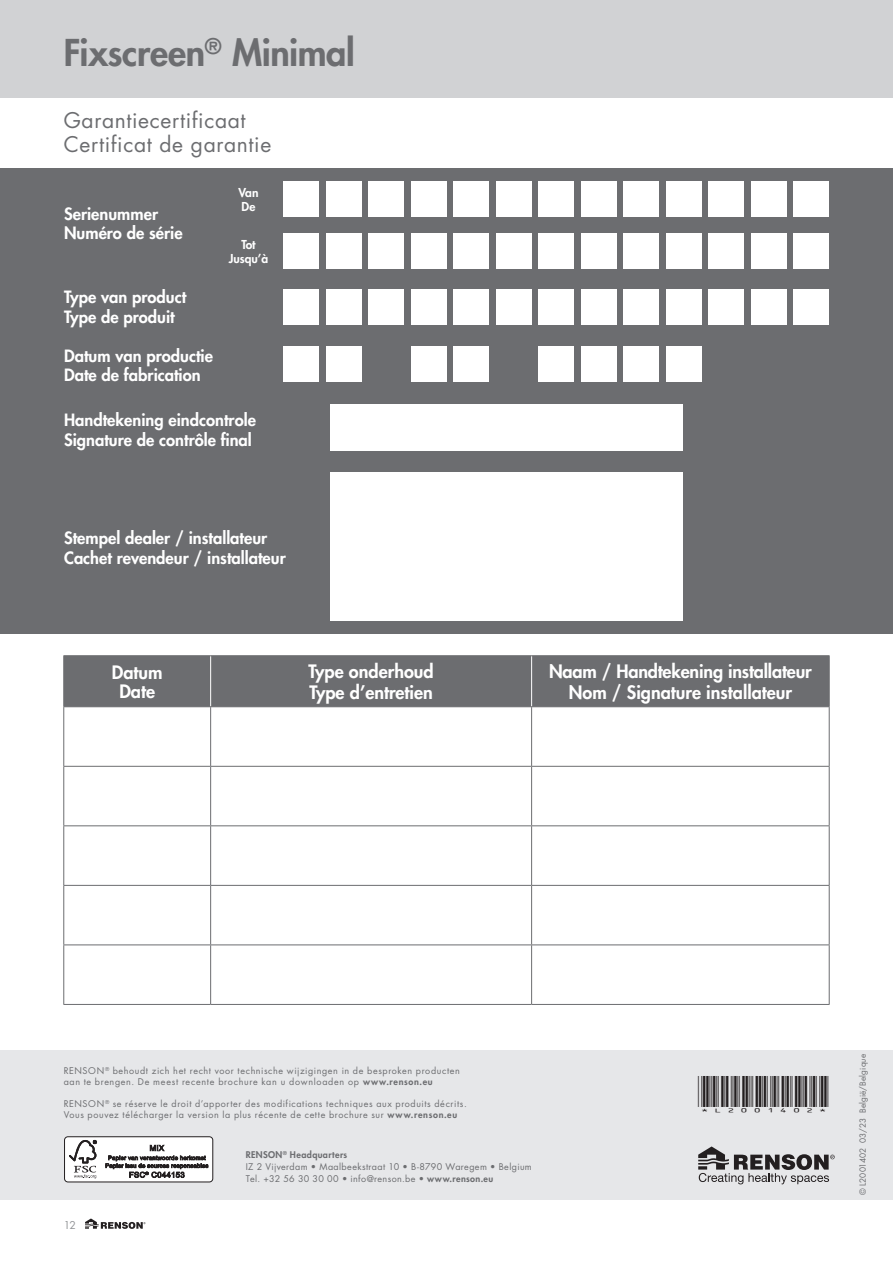
<style>
.page{position:relative;width:893px;height:1263px;background:#fff}
.page>*{position:absolute;margin:0;border:0;box-sizing:border-box;transform-origin:0 0}
.t1{font:800 36px "Futura Std";letter-spacing:-.01em;color:#6c6d70}
.T1{font:21px "Futura Std";letter-spacing:.03em;color:#6c6d70}
.t2{font:800 18px "Futura Std";color:#fff}
.t3{font:800 16.5px "Futura Std";color:#fff}
.t4{font:800 12px "Futura Std";color:#fff}
.t5{font:10.5px "Futura Std";color:#939598}
.t6{font:10.2px "ID Automation HC39 M";color:#231f20;scale:1.33 1}
.t7{font:9px/10.8px "Futura Std";letter-spacing:.065em;color:#6c6d70}
.t8{font:9px "Futura Std";letter-spacing:.04em;color:#6c6d70}
.t9{font:9px "Futura Std";letter-spacing:.035em;color:#6c6d70}
.t10{font:800 9px "Futura Std";letter-spacing:.04em;color:#6c6d70}
.t11{font:8.25px "Futura Std";letter-spacing:.015em;color:#6c6d70}
.s1{font-weight:800}
</style>
<div class="page">
<div style="left:0;top:0;width:893px;height:98px;background:#d1d2d4"></div>
<svg style="left:85px;top:1218px;width:60px;height:11px"></svg>
<div style="left:0;top:168px;width:893px;height:465px;background:#6c6d70"></div>
<div style="left:330px;top:404px;width:353px;height:47px;background:#fff"></div>
<div style="left:330px;top:472px;width:353px;height:149px;background:#fff"></div>
<div style="left:283px;top:346px;width:36px;height:35px;background:#fff"></div>
<div style="left:326px;top:346px;width:35px;height:35px;background:#fff"></div>
<div style="left:411px;top:346px;width:35px;height:35px;background:#fff"></div>
<div style="left:453px;top:346px;width:36px;height:35px;background:#fff"></div>
<div style="left:538px;top:346px;width:36px;height:35px;background:#fff"></div>
<div style="left:581px;top:346px;width:35px;height:35px;background:#fff"></div>
<div style="left:624px;top:346px;width:35px;height:35px;background:#fff"></div>
<div style="left:666px;top:346px;width:35px;height:35px;background:#fff"></div>
<div style="left:326px;top:181px;width:35px;height:35px;background:#fff"></div>
<div style="left:368px;top:181px;width:36px;height:35px;background:#fff"></div>
<div style="left:411px;top:181px;width:35px;height:35px;background:#fff"></div>
<div style="left:453px;top:181px;width:36px;height:35px;background:#fff"></div>
<div style="left:496px;top:181px;width:35px;height:35px;background:#fff"></div>
<div style="left:538px;top:181px;width:36px;height:35px;background:#fff"></div>
<div style="left:581px;top:181px;width:35px;height:35px;background:#fff"></div>
<div style="left:624px;top:181px;width:35px;height:35px;background:#fff"></div>
<div style="left:666px;top:181px;width:35px;height:35px;background:#fff"></div>
<div style="left:709px;top:181px;width:35px;height:35px;background:#fff"></div>
<div style="left:751px;top:181px;width:35px;height:35px;background:#fff"></div>
<div style="left:794px;top:181px;width:35px;height:35px;background:#fff"></div>
<div style="left:283px;top:181px;width:36px;height:35px;background:#fff"></div>
<div style="left:326px;top:233px;width:35px;height:36px;background:#fff"></div>
<div style="left:368px;top:233px;width:36px;height:36px;background:#fff"></div>
<div style="left:411px;top:233px;width:35px;height:36px;background:#fff"></div>
<div style="left:453px;top:233px;width:36px;height:36px;background:#fff"></div>
<div style="left:496px;top:233px;width:35px;height:36px;background:#fff"></div>
<div style="left:538px;top:233px;width:36px;height:36px;background:#fff"></div>
<div style="left:581px;top:233px;width:35px;height:36px;background:#fff"></div>
<div style="left:624px;top:233px;width:35px;height:36px;background:#fff"></div>
<div style="left:666px;top:233px;width:35px;height:36px;background:#fff"></div>
<div style="left:709px;top:233px;width:35px;height:36px;background:#fff"></div>
<div style="left:751px;top:233px;width:35px;height:36px;background:#fff"></div>
<div style="left:794px;top:233px;width:35px;height:36px;background:#fff"></div>
<div style="left:283px;top:233px;width:36px;height:36px;background:#fff"></div>
<div style="left:326px;top:290px;width:35px;height:35px;background:#fff"></div>
<div style="left:368px;top:290px;width:36px;height:35px;background:#fff"></div>
<div style="left:411px;top:290px;width:35px;height:35px;background:#fff"></div>
<div style="left:453px;top:290px;width:36px;height:35px;background:#fff"></div>
<div style="left:496px;top:290px;width:35px;height:35px;background:#fff"></div>
<div style="left:538px;top:290px;width:36px;height:35px;background:#fff"></div>
<div style="left:581px;top:290px;width:35px;height:35px;background:#fff"></div>
<div style="left:624px;top:290px;width:35px;height:35px;background:#fff"></div>
<div style="left:666px;top:290px;width:35px;height:35px;background:#fff"></div>
<div style="left:709px;top:290px;width:35px;height:35px;background:#fff"></div>
<div style="left:751px;top:290px;width:35px;height:35px;background:#fff"></div>
<div style="left:794px;top:290px;width:35px;height:35px;background:#fff"></div>
<div style="left:283px;top:290px;width:36px;height:35px;background:#fff"></div>
<div style="left:64px;top:656px;width:765px;height:50px;background:#6c6d70"></div>
<hr style="left:210px;top:656px;width:1px;height:50px;background:#fff">
<hr style="left:531px;top:656px;width:1px;height:50px;background:#fff">
<hr style="left:63px;top:655px;width:148px;height:1px;background:#6c6d70">
<hr style="left:63px;top:656px;width:1px;height:50px;background:#6c6d70">
<hr style="left:211px;top:655px;width:321px;height:1px;background:#6c6d70">
<hr style="left:532px;top:655px;width:298px;height:1px;background:#6c6d70">
<hr style="left:829px;top:656px;width:1px;height:50px;background:#6c6d70">
<hr style="left:63px;top:706px;width:148px;height:1px;background:#6c6d70">
<hr style="left:63px;top:707px;width:1px;height:59px;background:#6c6d70">
<hr style="left:211px;top:706px;width:321px;height:1px;background:#6c6d70">
<hr style="left:210px;top:707px;width:1px;height:59px;background:#6c6d70">
<hr style="left:532px;top:706px;width:298px;height:1px;background:#6c6d70">
<hr style="left:531px;top:707px;width:1px;height:59px;background:#6c6d70">
<hr style="left:829px;top:707px;width:1px;height:59px;background:#6c6d70">
<hr style="left:63px;top:766px;width:148px;height:1px;background:#6c6d70">
<hr style="left:63px;top:767px;width:1px;height:58px;background:#6c6d70">
<hr style="left:211px;top:766px;width:321px;height:1px;background:#6c6d70">
<hr style="left:210px;top:767px;width:1px;height:58px;background:#6c6d70">
<hr style="left:532px;top:766px;width:298px;height:1px;background:#6c6d70">
<hr style="left:531px;top:767px;width:1px;height:58px;background:#6c6d70">
<hr style="left:829px;top:767px;width:1px;height:58px;background:#6c6d70">
<hr style="left:63px;top:825px;width:148px;height:1px;background:#6c6d70">
<hr style="left:63px;top:826px;width:1px;height:59px;background:#6c6d70">
<hr style="left:211px;top:825px;width:321px;height:1px;background:#6c6d70">
<hr style="left:210px;top:826px;width:1px;height:59px;background:#6c6d70">
<hr style="left:532px;top:825px;width:298px;height:1px;background:#6c6d70">
<hr style="left:531px;top:826px;width:1px;height:59px;background:#6c6d70">
<hr style="left:829px;top:826px;width:1px;height:59px;background:#6c6d70">
<hr style="left:63px;top:885px;width:148px;height:1px;background:#6c6d70">
<hr style="left:63px;top:886px;width:1px;height:58px;background:#6c6d70">
<hr style="left:211px;top:885px;width:321px;height:1px;background:#6c6d70">
<hr style="left:210px;top:886px;width:1px;height:58px;background:#6c6d70">
<hr style="left:532px;top:885px;width:298px;height:1px;background:#6c6d70">
<hr style="left:531px;top:886px;width:1px;height:58px;background:#6c6d70">
<hr style="left:829px;top:886px;width:1px;height:58px;background:#6c6d70">
<hr style="left:63px;top:944px;width:148px;height:1px;background:#6c6d70">
<hr style="left:63px;top:945px;width:1px;height:59px;background:#6c6d70">
<hr style="left:211px;top:944px;width:321px;height:1px;background:#6c6d70">
<hr style="left:210px;top:945px;width:1px;height:59px;background:#6c6d70">
<hr style="left:532px;top:944px;width:298px;height:1px;background:#6c6d70">
<hr style="left:531px;top:945px;width:1px;height:59px;background:#6c6d70">
<hr style="left:829px;top:945px;width:1px;height:59px;background:#6c6d70">
<hr style="left:63px;top:1004px;width:148px;height:1px;background:#6c6d70">
<hr style="left:211px;top:1004px;width:321px;height:1px;background:#6c6d70">
<hr style="left:532px;top:1004px;width:298px;height:1px;background:#6c6d70">
<div style="left:0;top:1050px;width:893px;height:149px;background:#e6e7e9"></div>
<div style="left:65px;top:1137px;width:148px;height:45px;background:#fff;border-radius:3px"></div>
<div style="left:64px;top:1136px;width:149px;height:46px;border:1px solid #231f20;border-radius:3px"></div>
<svg style="left:69px;top:1140px;width:28px;height:38px"></svg>
<svg style="left:106px;top:1144px;width:102px;height:34px"></svg>
<svg style="left:698px;top:1146px;width:137px;height:38px"></svg>
<h1 class="t1" style="left:64px;top:30px;width:292px">Fixscreen<sup>®</sup> Minimal</h1>
<p class="T1" style="left:64px;top:107px;width:183px">Garantiecertificaat</p>
<p class="T1" style="left:64px;top:131px;width:209px">Certificat de garantie</p>
<p class="t3" style="left:64px;top:203px;width:95px">Serienummer</p>
<p class="t3" style="left:64px;top:223px;width:120px">Numéro de série</p>
<p class="t3" style="left:64px;top:287px;width:124px">Type van product</p>
<p class="t3" style="left:64px;top:307px;width:112px">Type de produit</p>
<p class="t4" style="left:239px;top:185px;width:21px">Van</p>
<p class="t4" style="left:242px;top:199px;width:15px">De</p>
<p class="t4" style="left:241px;top:237px;width:16px">Tot</p>
<p class="t4" style="left:229px;top:251px;width:41px">Jusqu’à</p>
<p class="t3" style="left:64px;top:345px;width:150px">Datum van productie</p>
<p class="t3" style="left:64px;top:365px;width:138px">Date de fabrication</p>
<p class="t3" style="left:64px;top:409px;width:193px">Handtekening eindcontrole</p>
<p class="t3" style="left:64px;top:429px;width:189px">Signature de contrôle final</p>
<p class="t3" style="left:64px;top:528px;width:205px">Stempel dealer / installateur</p>
<p class="t3" style="left:64px;top:547px;width:223px">Cachet revendeur / installateur</p>
<p class="t2" style="left:112px;top:661px;width:52px">Datum</p>
<p class="t2" style="left:119px;top:680px;width:37px">Date</p>
<p class="t2" style="left:309px;top:660px;width:127px">Type onderhoud</p>
<p class="t2" style="left:309px;top:681px;width:125px">Type d’entretien</p>
<p class="t2" style="left:549px;top:660px;width:264px">Naam / Handtekening installateur</p>
<p class="t2" style="left:569px;top:681px;width:225px">Nom / Signature installateur</p>
<p class="t7" style="left:64px;top:1066px;width:398px">RENSON<sup>®</sup> behoudt zich het recht voor technische wijzigingen in de besproken producten aan te brengen. De meest recente brochure kan u downloaden op <span class="s1">www.renson.eu</span></p>
<p class="t7" style="left:64px;top:1098px;width:404px">RENSON<sup>®</sup> se réserve le droit d’apporter des modifications techniques aux produits décrits.<br>Vous pouvez télécharger la version la plus récente de cette brochure sur <span class="s1">www.renson.eu</span></p>
<p class="t5" style="left:64px;top:1218px;width:14px">12</p>
<p class="t10" style="left:246px;top:1149px;width:103px">RENSON<sup>®</sup> Headquarters</p>
<p class="t8" style="left:246px;top:1161px;width:288px">IZ 2 Vijverdam • Maalbeekstraat 10 • B-8790 Waregem • Belgium</p>
<p class="t9" style="left:246px;top:1173px;width:249px">Tel. +32 56 30 30 00 • info@renson.be • <span class="s1">www.renson.eu</span></p>
<p class="t6" style="left:698px;top:1097px;width:100px">*L2001402*</p>
<p class="t11" style="left:857px;top:1195px;width:143px;rotate:-90deg">© L2001402 03/23 België/Belgique</p>
</div>
